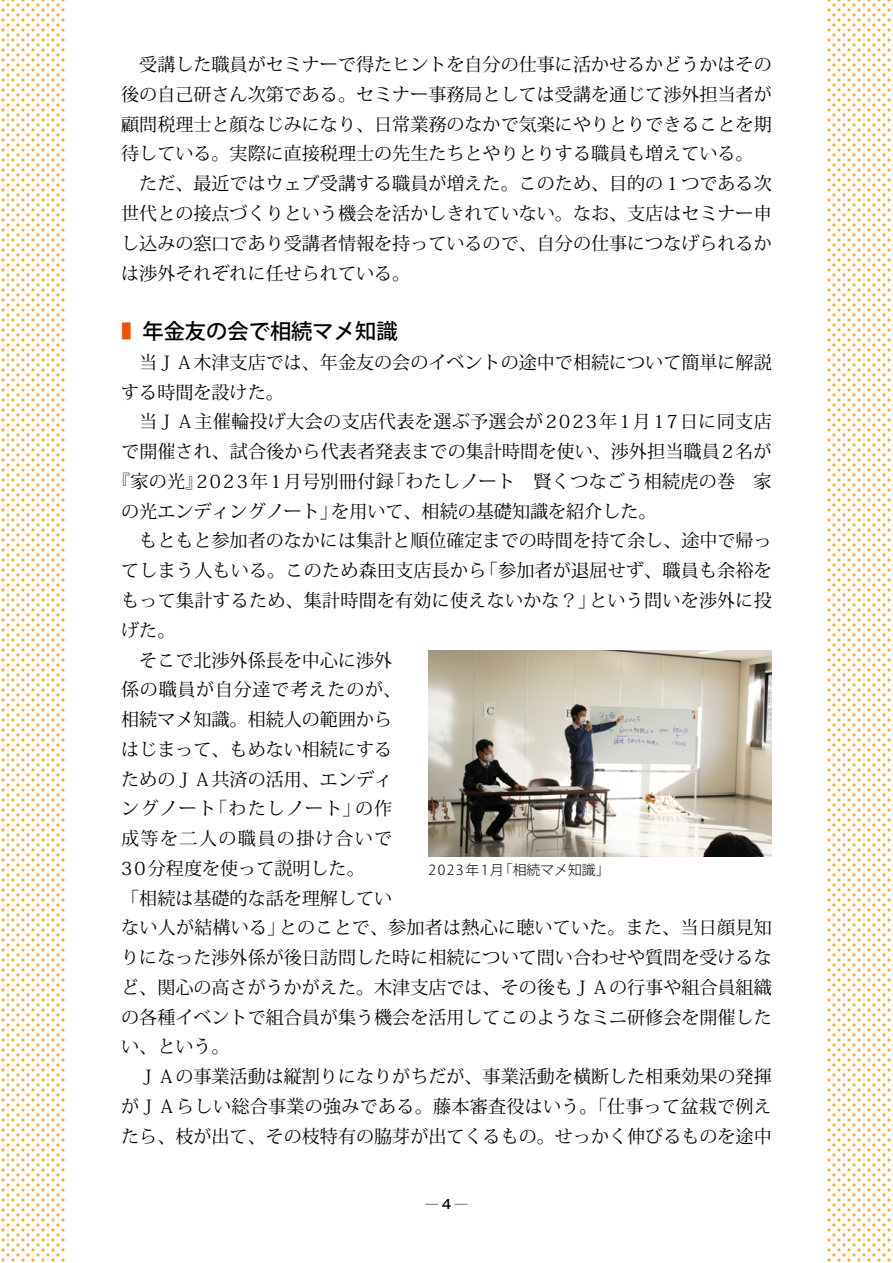
<style>
.page{position:relative;width:893px;height:1263px;background:#fff}
.page>*{position:absolute;margin:0;border:0;box-sizing:border-box;transform-origin:0 0}
.t1{font:500 21.3px "Koz Go Pro";color:#000}
.t2{font:18px/29.7px "Koz Min Pro";color:#000;text-align:justify}
.t3{font:18px "Koz Min Pro";letter-spacing:.04em;color:#000}
.t4{font:18px "Koz Min Pro";letter-spacing:.065em;color:#000}
.t5{font:18px "Koz Min Pro";letter-spacing:.075em;color:#000}
.t6{font:300 13.8px "Koz Go Pro";color:#000}
.t7{font:500 12.75px "Gothic MB101 Pro";color:#000}
.s1{color:#ea5504}
</style>
<div class="page">
<svg style="left:1px;top:0;width:64px;height:1262px"></svg>
<svg style="left:827px;top:0;width:66px;height:1262px"></svg>
<img style="left:428px;top:651px;width:344px;height:206px">
<p class="t2" style="left:121px;top:49px;width:652px;text-indent:18px">受講した職員がセミナーで得たヒントを自分の仕事に活かせるかどうかはその後の自己研さん次第である。セミナー事務局としては受講を通じて渉外担当者が顧問税理士と顔なじみになり、日常業務のなかで気楽にやりとりできることを期待している。実際に直接税理士の先生たちとやりとりする職員も増えている。</p>
<p class="t2" style="left:121px;top:168px;width:652px;text-indent:18px">ただ、最近ではウェブ受講する職員が増えた。このため、目的の１つである次世代との接点づくりという機会を活かしきれていない。なお、支店はセミナー申し込みの窓口であり受講者情報を持っているので、自分の仕事につなげられるかは渉外それぞれに任せられている。</p>
<p class="t1" style="left:121px;top:317px;width:278px"><span class="s1">■　</span>年金友の会で相続マメ知識</p>
<p class="t2" style="left:121px;top:347px;width:652px;text-indent:18px">当ＪＡ木津支店では、年金友の会のイベントの途中で相続について簡単に解説する時間を設けた。</p>
<p class="t2" style="left:139px;top:406px;width:634px">当ＪＡ主催輪投げ大会の支店代表を選ぶ予選会が2023年1月17日に同支店</p>
<p class="t2" style="left:121px;top:436px;width:652px">で開催され、試合後から代表者発表までの集計時間を使い、渉外担当職員2名が</p>
<p class="t2" style="left:112px;top:466px;width:661px">『家の光』2023年1月号別冊付録「わたしノート　賢くつなごう相続虎の巻　家</p>
<p class="t2" style="left:121px;top:496px;width:537px">の光エンディングノート」を用いて、相続の基礎知識を紹介した。</p>
<p class="t2" style="left:139px;top:525px;width:634px">もともと参加者のなかには集計と順位確定までの時間を持て余し、途中で帰っ</p>
<p class="t2" style="left:121px;top:555px;width:652px">てしまう人もいる。このため森田支店長から「参加者が退屈せず、職員も余裕を</p>
<p class="t2" style="left:121px;top:585px;width:652px">もって集計するため、集計時間を有効に使えないかな？」という問いを渉外に投</p>
<p class="t2" style="left:121px;top:615px;width:56px">げた。</p>
<p class="t2" style="left:139px;top:644px;width:254px">そこで北渉外係長を中心に渉外</p>
<p class="t3" style="left:121px;top:677px;width:282px">係の職員が自分達で考えたのが、</p>
<p class="t2" style="left:121px;top:704px;width:273px">相続マメ知識。相続人の範囲から</p>
<p class="t2" style="left:121px;top:734px;width:273px">はじまって、もめない相続にする</p>
<p class="t2" style="left:121px;top:763px;width:273px">ためのＪＡ共済の活用、エンディ</p>
<p class="t4" style="left:121px;top:796px;width:273px">ングノート「わたしノート」の作</p>
<p class="t5" style="left:121px;top:826px;width:273px">成等を二人の職員の掛け合いで</p>
<p class="t2" style="left:121px;top:853px;width:245px">30分程度を使って説明した。</p>
<p class="t2" style="left:121px;top:882px;width:273px">「相続は基礎的な話を理解してい</p>
<p class="t2" style="left:121px;top:912px;width:652px">ない人が結構いる」とのことで、参加者は熱心に聴いていた。また、当日顔見知</p>
<p class="t2" style="left:121px;top:942px;width:652px">りになった渉外係が後日訪問した時に相続について問い合わせや質問を受けるな</p>
<p class="t2" style="left:121px;top:972px;width:652px">ど、関心の高さがうかがえた。木津支店では、その後もＪＡの行事や組合員組織</p>
<p class="t2" style="left:121px;top:1002px;width:652px">の各種イベントで組合員が集う機会を活用してこのようなミニ研修会を開催した</p>
<p class="t2" style="left:121px;top:1031px;width:110px">い、という。</p>
<p class="t2" style="left:139px;top:1061px;width:634px">ＪＡの事業活動は縦割りになりがちだが、事業活動を横断した相乗効果の発揮</p>
<p class="t2" style="left:121px;top:1091px;width:652px">がＪＡらしい総合事業の強みである。藤本審査役はいう。「仕事って盆栽で例え</p>
<p class="t2" style="left:121px;top:1121px;width:652px">たら、枝が出て、その枝特有の脇芽が出てくるもの。せっかく伸びるものを途中</p>
<p class="t6" style="left:428px;top:861px;width:183px">2 0 2 3年 1月「相続マメ知識」</p>
<p class="t7" style="left:425px;top:1194px;width:44px">─4─</p>
</div>
